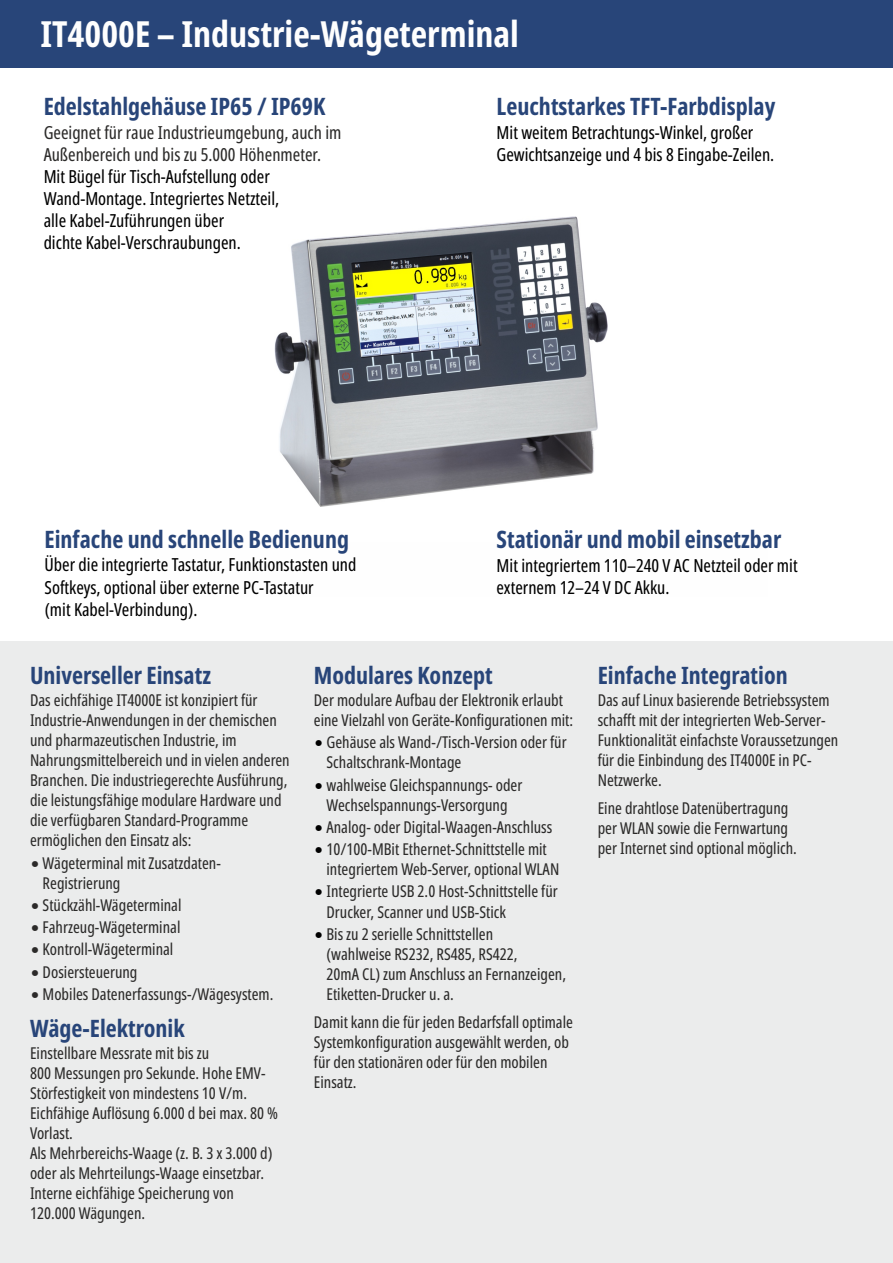
<style>
.page{position:relative;width:893px;height:1263px;background:#fff}
.page>*{position:absolute;margin:0;border:0;box-sizing:border-box;transform-origin:0 0}
.t1{font:700 extra-condensed 36px "Noto Sans";color:#fefefe}
.t2{font:700 extra-condensed 24px "Noto Sans";color:#284579}
.t3{font:extra-condensed 18px/22px "Noto Sans";color:#000}
.t4{font:extra-condensed 18px/22px "Noto Sans";color:#2b2a29}
.t5{font:extra-condensed 16.35px/20.1px "Noto Sans";color:#2b2a29}
</style>
<div class="page">
<div style="left:0;top:0;width:893px;height:68px;background:#284579"></div>
<div style="left:0;top:641px;width:893px;height:622px;background:#ebecec"></div>
<img style="left:275px;top:216px;width:332px;height:291px">
<h1 class="t1" style="left:40px;top:8px;width:480px">IT4000E – Industrie-Wägeterminal</h1>
<h2 class="t2" style="left:44px;top:89px;width:283px">Edelstahlgehäuse IP65 / IP69K</h2>
<p class="t4" style="left:44px;top:121px;width:299px">Geeignet für raue Industrieumgebung, auch im<br>Außenbereich und bis zu 5.000 Höhenmeter.</p>
<p class="t3" style="left:44px;top:165px;width:237px">Mit Bügel für Tisch-Aufstellung oder Wand-Montage. Integriertes Netzteil, alle Kabel-Zuführungen über<br>dichte Kabel-Verschraubungen.</p>
<h2 class="t2" style="left:44px;top:522px;width:306px">Einfache und schnelle Bedienung</h2>
<p class="t3" style="left:45px;top:553px;width:313px">Über die integrierte Tastatur, Funktionstasten und<br>Softkeys, optional über externe PC-Tastatur<br>(mit Kabel-Verbindung).</p>
<h2 class="t2" style="left:497px;top:89px;width:280px">Leuchtstarkes TFT-Farbdisplay</h2>
<p class="t3" style="left:497px;top:121px;width:279px">Mit weitem Betrachtungs-Winkel, großer<br>Gewichtsanzeige und 4 bis 8 Eingabe-Zeilen.</p>
<h2 class="t2" style="left:497px;top:522px;width:286px">Stationär und mobil einsetzbar</h2>
<p class="t3" style="left:497px;top:554px;width:303px">Mit integriertem 110–240 V AC Netzteil oder mit externem 12–24 V DC Akku.</p>
<h2 class="t2" style="left:30px;top:658px;width:182px">Universeller Einsatz</h2>
<p class="t5" style="left:30px;top:689px;width:261px">Das eichfähige IT4000E ist konzipiert für Industrie-Anwendungen in der chemischen und pharmazeutischen Industrie, im Nahrungsmittelbereich und in vielen anderen Branchen. Die industriegerechte Ausführung, die leistungsfähige modulare Hardware und die verfügbaren Standard-Programme ermöglichen den Einsatz als:</p>
<p class="t5" style="left:43px;top:852px;width:180px">Wägeterminal mit Zusatzdaten-<br>Registrierung</p>
<p class="t5" style="left:43px;top:893px;width:140px;line-height:22.2px">Stückzähl-Wägeterminal<br>Fahrzeug-Wägeterminal</p>
<p class="t5" style="left:43px;top:960px;width:232px;line-height:22.2px">Dosiersteuerung<br>Mobiles Datenerfassungs-/Wägesystem.</p>
<p class="t5" style="left:43px;top:939px;width:132px">Kontroll-Wägeterminal</p>
<h2 class="t2" style="left:30px;top:1011px;width:156px">Wäge-Elektronik</h2>
<p class="t5" style="left:30px;top:1042px;width:249px">Einstellbare Messrate mit bis zu<br>800 Messungen pro Sekunde. Hohe EMV-Störfestigkeit von mindestens 10 V/m.<br>Eichfähige Auflösung 6.000 d bei max. 80 % Vorlast.<br>Als Mehrbereichs-Waage (z. B. 3 x 3.000 d) oder als Mehrteilungs-Waage einsetzbar.<br>Interne eichfähige Speicherung von 120.000 Wägungen.</p>
<h2 class="t2" style="left:314px;top:658px;width:180px">Modulares Konzept</h2>
<p class="t5" style="left:314px;top:689px;width:261px">Der modulare Aufbau der Elektronik erlaubt eine Vielzahl von Geräte-Konfigurationen mit:</p>
<p class="t5" style="left:326px;top:732px;width:242px">Gehäuse als Wand-/Tisch-Version oder für<br>Schaltschrank-Montage</p>
<p class="t5" style="left:326px;top:774px;width:197px">wahlweise Gleichspannungs- oder<br>Wechselspannungs-Versorgung</p>
<p class="t5" style="left:326px;top:816px;width:227px">Analog- oder Digital-Waagen-Anschluss</p>
<p class="t5" style="left:326px;top:839px;width:234px">10/100-MBit Ethernet-Schnittstelle mit integriertem Web-Server, optional WLAN</p>
<p class="t5" style="left:326px;top:881px;width:233px">Integrierte USB 2.0 Host-Schnittstelle für<br>Drucker, Scanner und USB-Stick</p>
<p class="t5" style="left:326px;top:923px;width:241px">Bis zu 2 serielle Schnittstellen<br>(wahlweise RS232, RS485, RS422,<br>20mA CL) zum Anschluss an Fernanzeigen,<br>Etiketten-Drucker u. a.</p>
<p class="t5" style="left:314px;top:1011px;width:261px">Damit kann die für jeden Bedarfsfall optimale Systemkonfiguration ausgewählt werden, ob für den stationären oder für den mobilen Einsatz.</p>
<h2 class="t2" style="left:598px;top:658px;width:192px">Einfache Integration</h2>
<p class="t5" style="left:598px;top:689px;width:242px">Das auf Linux basierende Betriebssystem schafft mit der integrierten Web-Server-Funktionalität einfachste Voraussetzungen für die Einbindung des IT4000E in PC-Netzwerke.</p>
<p class="t5" style="left:598px;top:797px;width:201px">Eine drahtlose Datenübertragung per WLAN sowie die Fernwartung per Internet sind optional möglich.</p>
</div>
